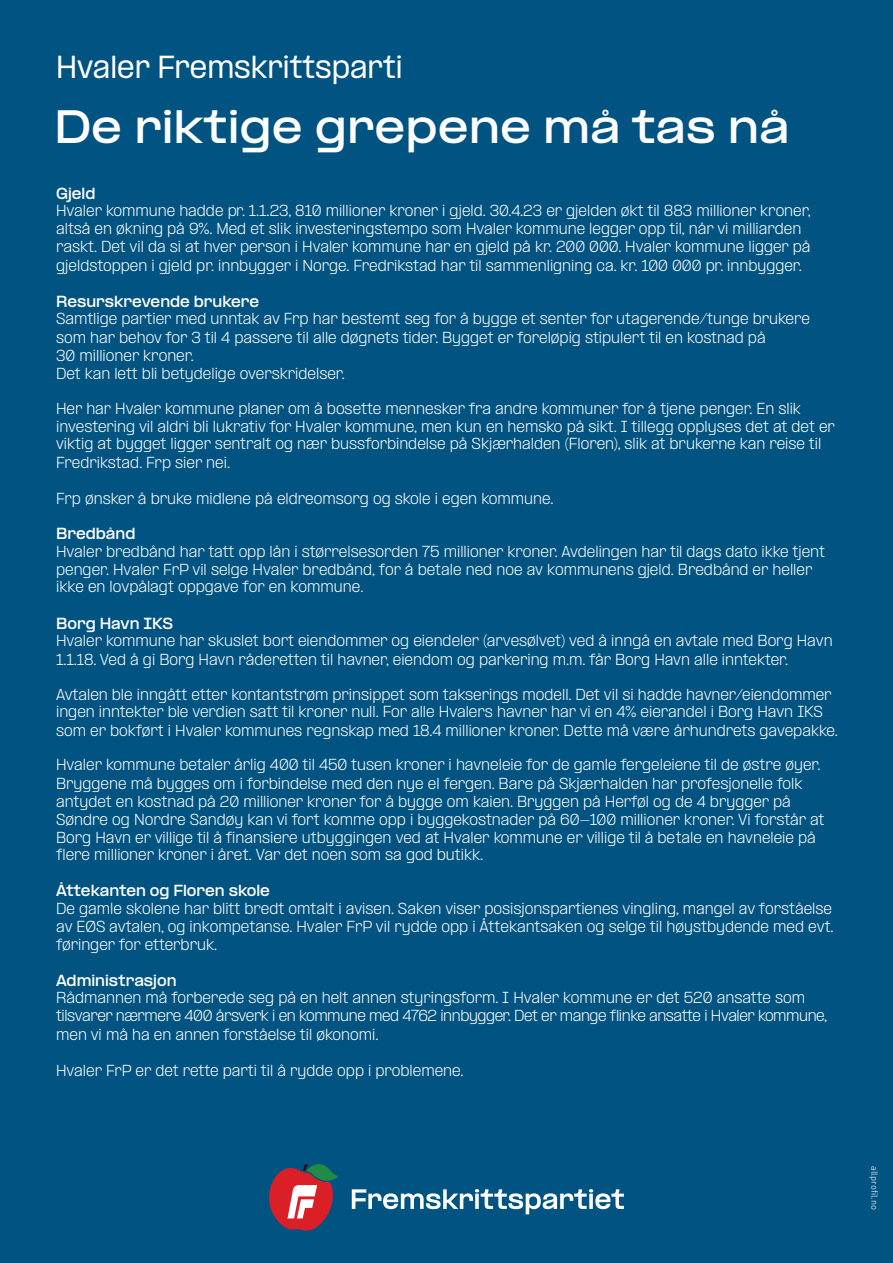
<style>
.page{position:relative;width:893px;height:1263px;background:#015381}
.page>*{position:absolute;margin:0;border:0;box-sizing:border-box;transform-origin:0 0}
.t1{font:700 expanded 39px "PP Formula";color:#fff}
.t2{font:500 27px "PP Formula";color:#fff}
.t3{font:300 13.5px/18px "PP Formula";color:#fff}
.t4{font:300 9px "URWDIN";color:#fff}
.s1{font-weight:700;font-stretch:semi-expanded}
.s2{font-family:"Arial";font-weight:400}
</style>
<div class="page">
<svg style="left:269px;top:1164px;width:69px;height:67px"></svg>
<svg style="left:352px;top:1189px;width:272px;height:25px"></svg>
<p class="t2" style="left:56px;top:51px;width:348px">Hvaler Fremskrittsparti</p>
<p class="t1" style="left:54px;top:103px;width:737px">De riktige grepene må tas nå</p>
<p class="t3" style="left:56px;top:185px;width:756px"><span class="s1">Gjeld<br></span>Hvaler kommune hadde pr. 1.1.23, 810 millioner kroner i gjeld. 30.4.23 er gjelden økt til 883 millioner kroner, altså en økning på 9%. Med et slik investeringstempo som Hvaler kommune legger opp til, når vi milliarden raskt. Det vil da si at hver person i Hvaler kommune har en gjeld på kr. 200 000. Hvaler kommune ligger på gjeldstoppen i gjeld pr. innbygger i Norge. Fredrikstad har til sammenligning ca. kr. 100 000 pr. innbygger.</p>
<p class="t3" style="left:56px;top:294px;width:755px;line-height:16.8px"><span class="s1">Resurskrevende brukere<br></span>Samtlige partier med unntak av Frp har bestemt seg for å bygge et senter for utagerende/tunge brukere</p>
<p class="t3" style="left:56px;top:329px;width:711px">som har behov for 3 til 4 passere til alle døgnets tider. Bygget er foreløpig stipulert til en kostnad på<br>30 millioner kroner.<br>Det kan lett bli betydelige overskridelser.</p>
<p class="t3" style="left:56px;top:400px;width:780px">Her har Hvaler kommune planer om å bosette mennesker fra andre kommuner for å tjene penger. En slik investering vil aldri bli lukrativ for Hvaler kommune, men kun en hemsko på sikt. I tillegg opplyses det at det er viktig at bygget ligger sentralt og nær bussforbindelse på Skjærhalden (Floren), slik at brukerne kan reise til Fredrikstad. Frp sier nei.</p>
<p class="t3" style="left:56px;top:490px;width:499px">Frp ønsker å bruke midlene på eldreomsorg og skole i egen kommune.</p>
<p class="t3" style="left:56px;top:524px;width:770px"><span class="s1">Bredbånd<br></span>Hvaler bredbånd har tatt opp lån i størrelsesorden 75 millioner kroner. Avdelingen har til dags dato ikke tjent penger. Hvaler FrP vil selge Hvaler bredbånd, for å betale ned noe av kommunens gjeld. Bredbånd er heller ikke en lovpålagt oppgave for en kommune<span class="s2">.</span></p>
<p class="t3" style="left:56px;top:615px;width:778px;line-height:16.8px"><span class="s1">Borg Havn IKS<br></span>Hvaler kommune har skuslet bort eiendommer og eiendeler (arvesølvet) ved å inngå en avtale med Borg Havn</p>
<p class="t3" style="left:56px;top:650px;width:734px">1.1.18. Ved å gi Borg Havn råderetten til havner, eiendom og parkering m.m. får Borg Havn alle inntekter.</p>
<p class="t3" style="left:56px;top:685px;width:783px">Avtalen ble inngått etter kontantstrøm prinsippet som takserings modell. Det vil si hadde havner/eiendommer ingen inntekter ble verdien satt til kroner null. For alle Hvalers havner har vi en 4% eierandel i Borg Havn IKS som er bokført i Hvaler kommunes regnskap med 18.4 millioner kroner. Dette må være århundrets gavepakke.</p>
<p class="t3" style="left:56px;top:756px;width:770px">Hvaler kommune betaler årlig 400 til 450 tusen kroner i havneleie for de gamle fergeleiene til de østre øyer.<br>Bryggene må bygges om i forbindelse med den nye el fergen. Bare på Skjærhalden har profesjonelle folk antydet en kostnad på 20 millioner kroner for å bygge om kaien. Bryggen på Herføl og de 4 brygger på Søndre og Nordre Sandøy kan vi fort komme opp i byggekostnader på 60-100 millioner kroner. Vi forstår at Borg Havn er villige til å finansiere utbyggingen ved at Hvaler kommune er villige til å betale en havneleie på flere millioner kroner i året. Var det noen som sa god butikk.</p>
<p class="t3" style="left:56px;top:882px;width:779px"><span class="s1">Åttekanten og Floren skole<br></span>De gamle skolene har blitt bredt omtalt i avisen. Saken viser posisjonspartienes vingling, mangel av forståelse av EØS avtalen, og inkompetanse. Hvaler FrP vil rydde opp i Åttekantsaken og selge til høystbydende med evt. føringer for etterbruk.</p>
<p class="t3" style="left:56px;top:972px;width:773px"><span class="s1">Administrasjon<br></span>Rådmannen må forberede seg på en helt annen styringsform. I Hvaler kommune er det 520 ansatte som tilsvarer nærmere 400 årsverk i en kommune med 4762 innbygger. Det er mange flinke ansatte i Hvaler kommune, men vi må ha en annen forståelse til økonomi.</p>
<p class="t3" style="left:56px;top:1062px;width:409px">Hvaler FrP er det rette parti til å rydde opp i problemene.</p>
<p class="t4" style="left:880px;top:1166px;width:45px;rotate:90deg">allprofil.no</p>
</div>
